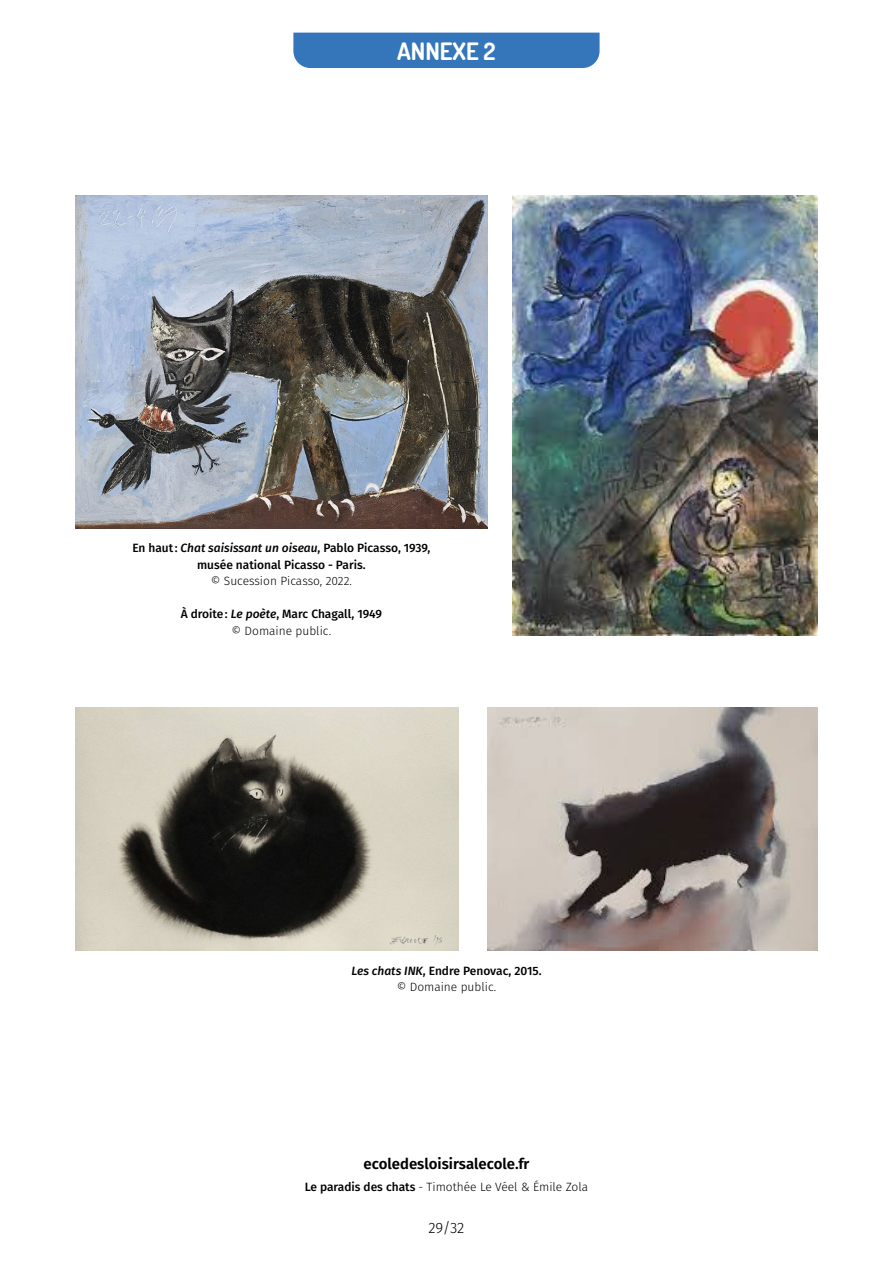
<style>
.page{position:relative;width:893px;height:1263px;background:#fff}
.page>*{position:absolute;margin:0;border:0;box-sizing:border-box;transform-origin:0 0}
.t1{font:700 24px "Dosis";color:#fff}
.t2{font:600 15px "Fira Sans";color:#000}
.t3{font:300 15px "Fira Sans";color:#000}
.t4{font:500 12px/16.5px "Fira Sans";color:#000;text-align:center}
.t5{font:300 12px "Fira Sans";color:#000}
.s1{font-style:italic}
.s2{font-weight:300}
.s3{font-weight:500}
</style>
<div class="page">
<div style="left:293px;top:33px;width:307px;height:35px;background:#3576bb"></div>
<img style="left:75px;top:196px;width:412px;height:332px">
<img style="left:487px;top:707px;width:331px;height:244px">
<img style="left:513px;top:196px;width:305px;height:440px">
<img style="left:75px;top:707px;width:384px;height:244px">
<h1 class="t1" style="left:397px;top:35px;width:100px">ANNEXE 2</h1>
<p class="t4" style="left:132px;top:539px;width:300px">En haut: <span class="s1">Chat saisissant un oiseau</span>, Pablo Picasso, 1939, musée national Picasso - Paris.</p>
<p class="t5" style="left:211px;top:572px;width:143px">© Sucession Picasso, 2022.</p>
<p class="t4" style="left:181px;top:605px;width:203px">À droite: <span class="s1">Le poète</span>, Marc Chagall, 1949 <span class="s2">© Domaine public.</span></p>
<p class="t4" style="left:351px;top:962px;width:192px"><span class="s1">Les chats INK</span>, Endre Penovac, 2015. <span class="s2">© Domaine public.</span></p>
<p class="t2" style="left:363px;top:1151px;width:168px">ecoledesloisirsalecole.fr</p>
<p class="t5" style="left:305px;top:1179px;width:285px"><span class="s3">Le paradis des chats</span> - Timothée Le Véel &amp; Émile Zola</p>
<p class="t3" style="left:429px;top:1217px;width:37px">29/32</p>
</div>
